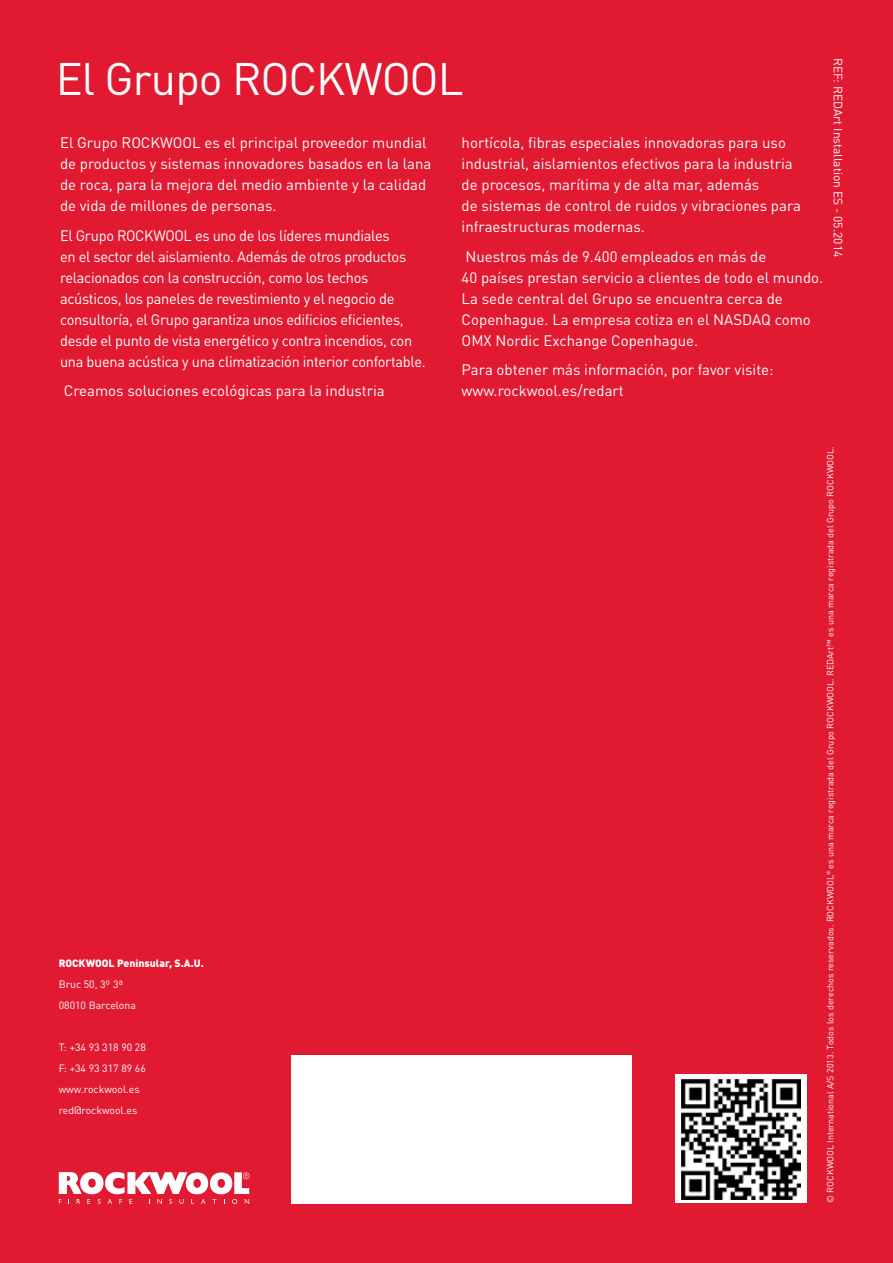
<style>
.page{position:relative;width:893px;height:1263px;background:#e11931}
.page>*{position:absolute;margin:0;border:0;box-sizing:border-box;transform-origin:0 0}
.t1{font:45px "DIN Pro";letter-spacing:-.02em;color:#fff}
.t2{font:15px/21px "DIN Pro";color:#fff}
.t3{font:15px/21px "DIN Pro";letter-spacing:-.02em;color:#fff}
.t4{font:12px "DIN Pro";color:#fff}
.t5{font:10.5px/21px "DIN Pro";color:#fff}
.t6{font:900 10.5px "DIN Pro";color:#fff}
.t7{font:9px "DIN Pro";color:#fff}
</style>
<div class="page">
<svg style="left:59px;top:1172px;width:191px;height:32px"></svg>
<div style="left:291px;top:1054px;width:340px;height:149px;background:#fff"></div>
<div style="left:675px;top:1074px;width:132px;height:129px;background:#fff"></div>
<img style="left:682px;top:1080px;width:119px;height:119px">
<h1 class="t1" style="left:56px;top:43px;width:409px">El Grupo ROCKWOOL</h1>
<p class="t2" style="left:60px;top:131px;width:373px">El Grupo ROCKWOOL es el principal proveedor mundial de productos y sistemas innovadores basados en la lana de roca, para la mejora del medio ambiente y la calidad de vida de millones de personas.</p>
<p class="t3" style="left:60px;top:223px;width:367px">El Grupo ROCKWOOL es uno de los líderes mundiales<br>en el sector del aislamiento. Además de otros productos relacionados con la construcción, como los techos acústicos, los paneles de revestimiento y el negocio de consultoría, el Grupo garantiza unos edificios eficientes, desde el punto de vista energético y contra incendios, con una buena acústica y una climatización interior confortable.</p>
<p class="t2" style="left:64px;top:379px;width:322px">Creamos soluciones ecológicas para la industria</p>
<p class="t2" style="left:462px;top:131px;width:341px">hortícola, fibras especiales innovadoras para uso industrial, aislamientos efectivos para la industria de procesos, marítima y de alta mar, además<br>de sistemas de control de ruidos y vibraciones para infraestructuras modernas.</p>
<p class="t2" style="left:462px;top:244px;width:363px">Nuestros más de 9.400 empleados en más de<br>40 países prestan servicio a clientes de todo el mundo.<br>La sede central del Grupo se encuentra cerca de Copenhague. La empresa cotiza en el NASDAQ como OMX Nordic Exchange Copenhague.</p>
<p class="t2" style="left:462px;top:358px;width:313px">Para obtener más información, por favor visite: www.rockwool.es/redart</p>
<p class="t4" style="left:848px;top:58px;width:200px;rotate:90deg">REF: REDArt Installation ES - 05.2014</p>
<p class="t6" style="left:59px;top:954px;width:147px">ROCKWOOL Peninsular, S.A.U.</p>
<p class="t5" style="left:59px;top:972px;width:79px">Bruc 50, 3º 3ª<br>08010 Barcelona</p>
<p class="t5" style="left:59px;top:1035px;width:89px">T: +34 93 318 90 28<br>F: +34 93 317 89 66 www.rockwool.es red@rockwool.es</p>
<p class="t7" style="left:823px;top:1203px;width:758px;rotate:-90deg">© ROCKWOOL International A/S 2013. Todos los derechos reservados. ROCKWOOL<sup>®</sup> es una marca registrada del Grupo ROCKWOOL. REDArt™ es una marca registrada del Grupo ROCKWOOL.</p>
</div>
